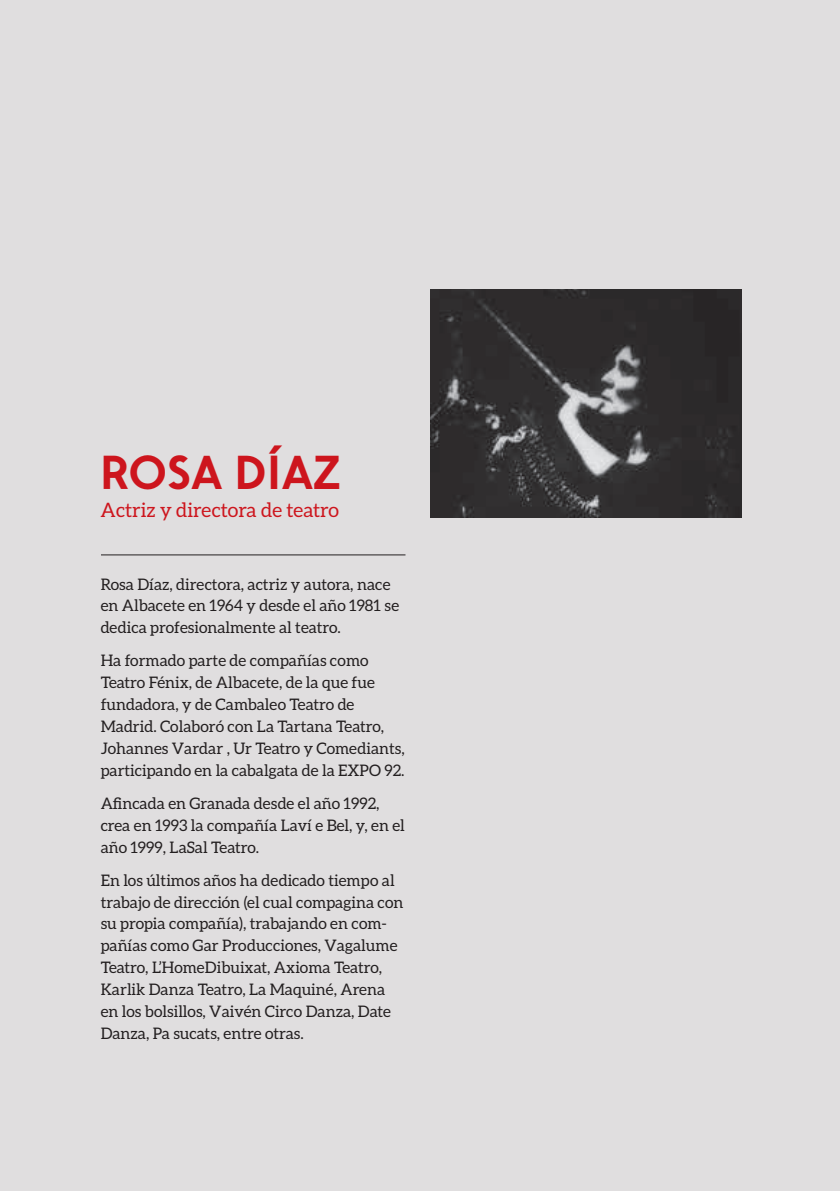
<style>
.page{position:relative;width:840px;height:1191px;background:#fff}
.page>*{position:absolute;margin:0;border:0;box-sizing:border-box;transform-origin:0 0}
.t1{font:700 47.6px "Nordiak";color:#cd151d}
.t2{font:19.8px "Aleo";color:#cd151d}
.t3{font:15.8px/21.8px "Aleo";color:#231f20}
</style>
<div class="page">
<div style="left:0;top:0;width:839px;height:1191px;background:#e0dedf"></div>
<hr style="left:101px;top:554px;width:304px;height:1px;background:#231f20">
<img style="left:430px;top:289px;width:311px;height:228px">
<h1 class="t1" style="left:101px;top:444px;width:242px">ROSA DÍAZ</h1>
<p class="t2" style="left:101px;top:499px;width:240px">Actriz y directora de teatro</p>
<p class="t3" style="left:101px;top:573px;width:300px">Rosa Díaz, directora, actriz y autora, nace en Albacete en 1964 y desde el año 1981 se dedica profesionalmente al teatro.</p>
<p class="t3" style="left:101px;top:649px;width:305px">Ha formado parte de compañías como Teatro Fénix, de Albacete, de la que fue fundadora, y de Cambaleo Teatro de Madrid. Colaboró con La Tartana Teatro, Johannes Vardar , Ur Teatro y Comediants, participando en la cabalgata de la EXPO 92.</p>
<p class="t3" style="left:101px;top:792px;width:305px">Afincada en Granada desde el año 1992, crea en 1993 la compañía Laví e Bel, y, en el año 1999, LaSal Teatro.</p>
<p class="t3" style="left:101px;top:869px;width:304px">En los últimos años ha dedicado tiempo al trabajo de dirección (el cual compagina con su propia compañía), trabajando en com&shy;pañías como Gar Producciones, Vagalume Teatro, L’HomeDibuixat, Axioma Teatro, Karlik Danza Teatro, La Maquiné, Arena en los bolsillos, Vaivén Circo Danza, Date Danza, Pa sucats, entre otras.</p>
</div>
